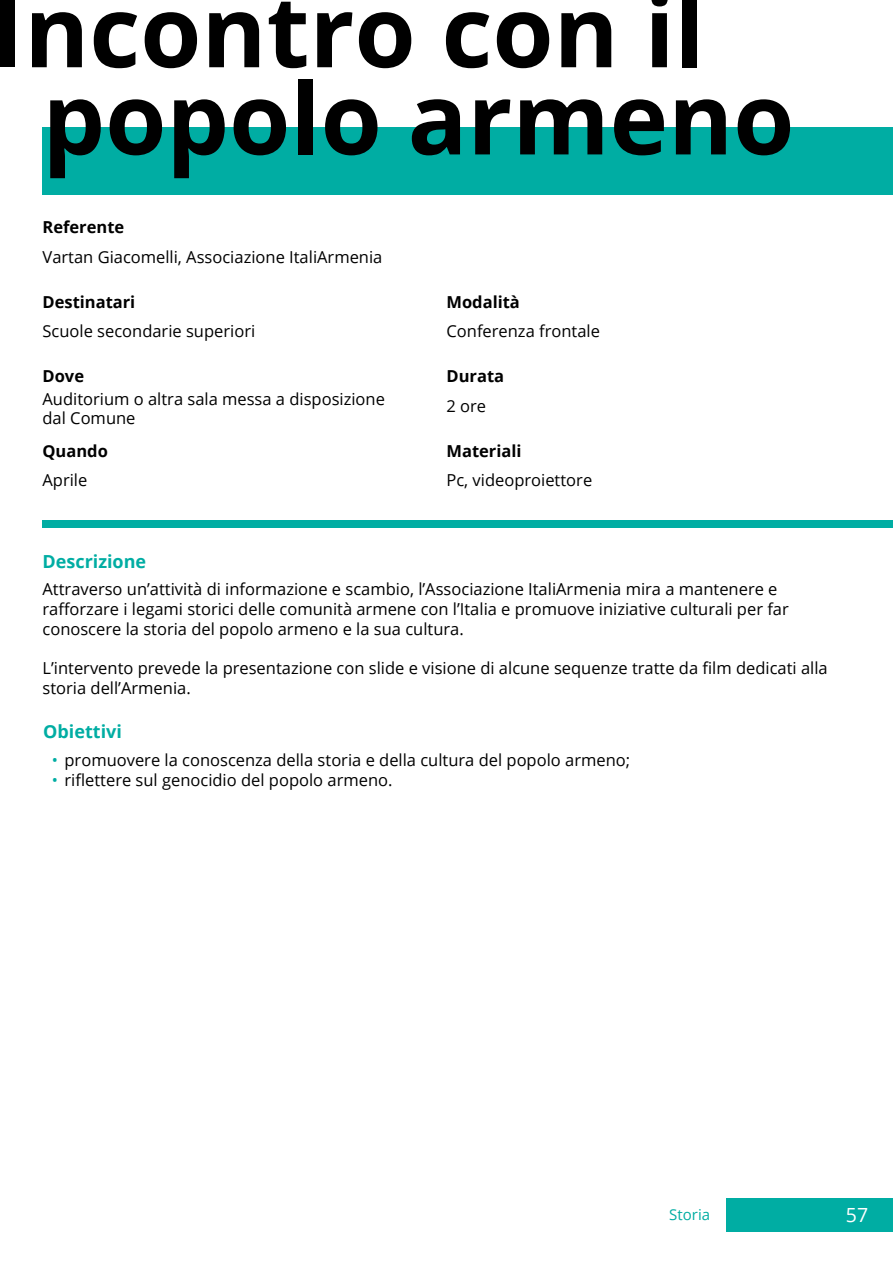
<style>
.page{position:relative;width:893px;height:1263px;background:#fff}
.page>*{position:absolute;margin:0;border:0;box-sizing:border-box;transform-origin:0 0}
.t1{font:700 99px/87.2px "Open Sans";color:#000}
.t2{font:19.5px "Open Sans";color:#fff}
.t3{font:700 18px "Open Sans";color:#00ada3}
.t4{font:16.5px/19.8px "Open Sans";color:#000}
.t5{font:700 16.5px "Open Sans";color:#000}
.t6{font:15px "Open Sans";color:#00ada3}
.s1{color:#00ada3}
</style>
<div class="page">
<div style="left:43px;top:127px;width:850px;height:67px;background:#00ada3"></div>
<div style="left:43px;top:520px;width:850px;height:8px;background:#00ada3"></div>
<div style="left:726px;top:1198px;width:167px;height:33px;background:#00ada3"></div>
<h1 class="t1" style="left:43px;top:-15px;width:753px;text-indent:-51px">Incontro con il popolo armeno</h1>
<p class="t5" style="left:43px;top:216px;width:83px">Referente</p>
<p class="t4" style="left:43px;top:246px;width:341px">Vartan Giacomelli, Associazione ItaliArmenia</p>
<p class="t5" style="left:43px;top:290px;width:94px">Destinatari</p>
<p class="t5" style="left:446px;top:290px;width:75px">Modalità</p>
<p class="t4" style="left:43px;top:321px;width:214px">Scuole secondarie superiori</p>
<p class="t4" style="left:446px;top:321px;width:155px">Conferenza frontale</p>
<p class="t5" style="left:43px;top:365px;width:43px">Dove</p>
<p class="t5" style="left:446px;top:365px;width:59px">Durata</p>
<p class="t4" style="left:43px;top:388px;width:344px">Auditorium o altra sala messa a disposizione dal Comune</p>
<p class="t4" style="left:446px;top:395px;width:41px">2 ore</p>
<p class="t5" style="left:43px;top:439px;width:67px">Quando</p>
<p class="t5" style="left:446px;top:439px;width:76px">Materiali</p>
<p class="t4" style="left:43px;top:470px;width:46px">Aprile</p>
<p class="t4" style="left:446px;top:470px;width:147px">Pc, videoproiettore</p>
<p class="t3" style="left:43px;top:548px;width:105px">Descrizione</p>
<p class="t4" style="left:43px;top:579px;width:748px">Attraverso un’attività di informazione e scambio, l’Associazione ItaliArmenia mira a mantenere e rafforzare i legami storici delle comunità armene con l’Italia e promuove iniziative culturali per far conoscere la storia del popolo armeno e la sua cultura.</p>
<p class="t4" style="left:43px;top:658px;width:787px">L’intervento prevede la presentazione con slide e visione di alcune sequenze tratte da film dedicati alla storia dell’Armenia.</p>
<p class="t3" style="left:43px;top:719px;width:80px">Obiettivi</p>
<p class="t4" style="left:52px;top:750px;width:580px"><span class="s1">•</span> promuovere la conoscenza della storia e della cultura del popolo armeno;</p>
<p class="t4" style="left:52px;top:770px;width:342px"><span class="s1">•</span> riflettere sul genocidio del popolo armeno.</p>
<p class="t6" style="left:669px;top:1204px;width:42px">Storia</p>
<p class="t2" style="left:846px;top:1201px;width:24px">57</p>
</div>
